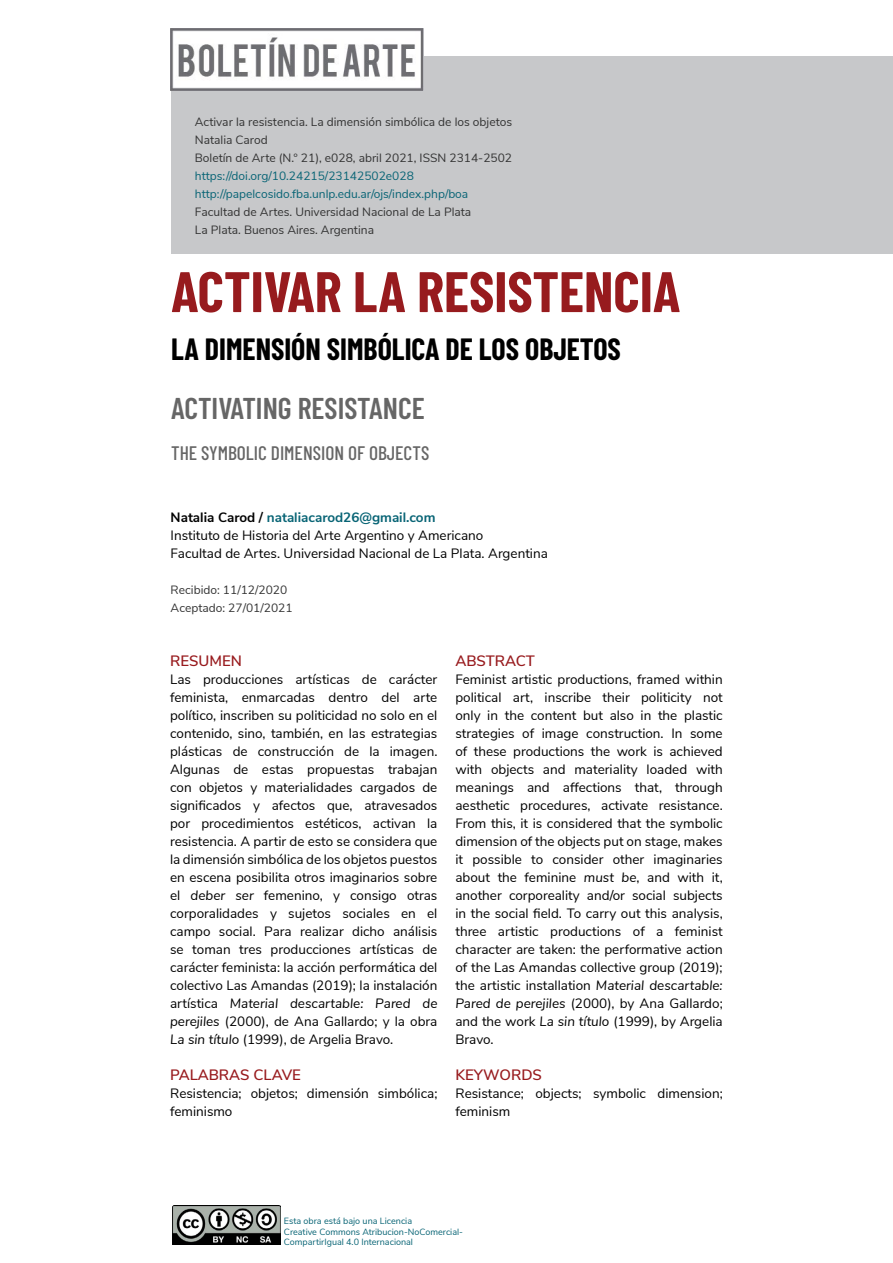
<style>
.page{position:relative;width:893px;height:1263px;background:#fff}
.page>*{position:absolute;margin:0;border:0;box-sizing:border-box;transform-origin:0 0}
.t1{font:700 57px "Barlow Condensed";color:#971b1e}
.t2{font:700 30px "Barlow Condensed";color:#000}
.t3{font:600 30px "Barlow Condensed";color:#666}
.t4{font:500 19.5px "Barlow Condensed";color:#666}
.t5{font:600 15px "Nunito Sans";color:#981b1e}
.t6{font:13.5px/18px "Nunito Sans";color:#000}
.t7{font:12px/18px "Nunito Sans";color:#333}
.t8{font:12px/18px "Nunito Sans";color:#086475}
.t9{font:9px/10.8px "Nunito Sans";color:#086475}
.s1{font-weight:700}
.s2{font-weight:700;color:#086475}
.s3{font-style:italic}
</style>
<div class="page">
<div style="left:171px;top:56px;width:722px;height:198px;background:#c7c8ca"></div>
<img style="left:172px;top:1205px;width:108px;height:39px">
<img style="left:171px;top:29px;width:253px;height:61px">
<p class="t7" style="left:195px;top:112px;width:319px">Activar la resistencia. La dimensión simbólica de los objetos<br>Natalia Carod<br>Boletín de Arte (N.° 21), e028, abril 2021, ISSN 2314-2502</p>
<p class="t8" style="left:195px;top:166px;width:275px">https://doi.org/10.24215/23142502e028 http://papelcosido.fba.unlp.edu.ar/ojs/index.php/boa</p>
<p class="t7" style="left:195px;top:202px;width:278px">Facultad de Artes. Universidad Nacional de La Plata<br>La Plata. Buenos Aires. Argentina</p>
<h1 class="t1" style="left:171px;top:251px;width:509px">ACTIVAR LA RESISTENCIA</h1>
<h2 class="t2" style="left:171px;top:328px;width:451px">LA DIMENSIÓN SIMBÓLICA DE LOS OBJETOS</h2>
<h2 class="t3" style="left:171px;top:387px;width:255px">ACTIVATING RESISTANCE</h2>
<h3 class="t4" style="left:171px;top:439px;width:251px">THE SYMBOLIC DIMENSION OF OBJECTS</h3>
<p class="t6" style="left:171px;top:507px;width:379px"><span class="s1">Natalia Carod /</span> <span class="s2">nataliacarod26@gmail.com<br></span>Instituto de Historia del Arte Argentino y Americano<br>Facultad de Artes. Universidad Nacional de La Plata. Argentina</p>
<p class="t7" style="left:171px;top:580px;width:124px">Recibido: 11/12/2020<br>Aceptado: 27/01/2021</p>
<p class="t5" style="left:170px;top:650px;width:73px">RESUMEN</p>
<p class="t6" style="left:170px;top:669px;width:269px;text-align:justify">Las producciones artísticas de carácter feminista, enmarcadas dentro del arte político, inscriben su politicidad no solo en el contenido, sino, también, en las estrategias plásticas de construcción de la imagen.<br>Algunas de estas propuestas trabajan con objetos y materialidades cargados de significados y afectos que, atravesados por procedimientos estéticos, activan la resistencia. A partir de esto se considera que la dimensión simbólica de los objetos puestos en escena posibilita otros imaginarios sobre el <span class="s3">deber ser</span> femenino, y consigo otras corporalidades y sujetos sociales en el campo social. Para realizar dicho análisis se toman tres producciones artísticas de carácter feminista: la acción performática del colectivo Las Amandas (2019); la instalación artística <span class="s3">Material descartable: Pared de perejiles</span> (2000), de Ana Gallardo; y la obra <span class="s3">La sin título</span> (1999), de Argelia Bravo.</p>
<p class="t5" style="left:170px;top:1064px;width:132px">PALABRAS CLAVE</p>
<p class="t6" style="left:170px;top:1083px;width:269px">Resistencia; objetos; dimensión simbólica; feminismo</p>
<p class="t5" style="left:455px;top:650px;width:81px">ABSTRACT</p>
<p class="t6" style="left:455px;top:669px;width:269px;text-align:justify">Feminist artistic productions, framed within political art, inscribe their politicity not only in the content but also in the plastic strategies of image construction. In some of these productions the work is achieved with objects and materiality loaded with meanings and affections that, through aesthetic procedures, activate resistance.<br>From this, it is considered that the symbolic dimension of the objects put on stage, makes it possible to consider other imaginaries about the feminine <span class="s3">must be</span>, and with it, another corporeality and/or social subjects in the social field. To carry out this analysis, three artistic productions of a feminist character are taken: the performative action of the Las Amandas collective group (2019); the artistic installation <span class="s3">Material descartable:<br>Pared de perejiles</span> (2000), by Ana Gallardo; and the work <span class="s3">La sin título</span> (1999), by Argelia Bravo.</p>
<p class="t5" style="left:455px;top:1064px;width:88px">KEYWOR DS</p>
<p class="t6" style="left:455px;top:1083px;width:269px">Resistance; objects; symbolic dimension; feminism</p>
<p class="t9" style="left:284px;top:1215px;width:181px">Esta obra está bajo una Licencia<br>Creative Commons Atribucion-NoComercial-<br>CompartirIgual 4.0 Internacional</p>
</div>
